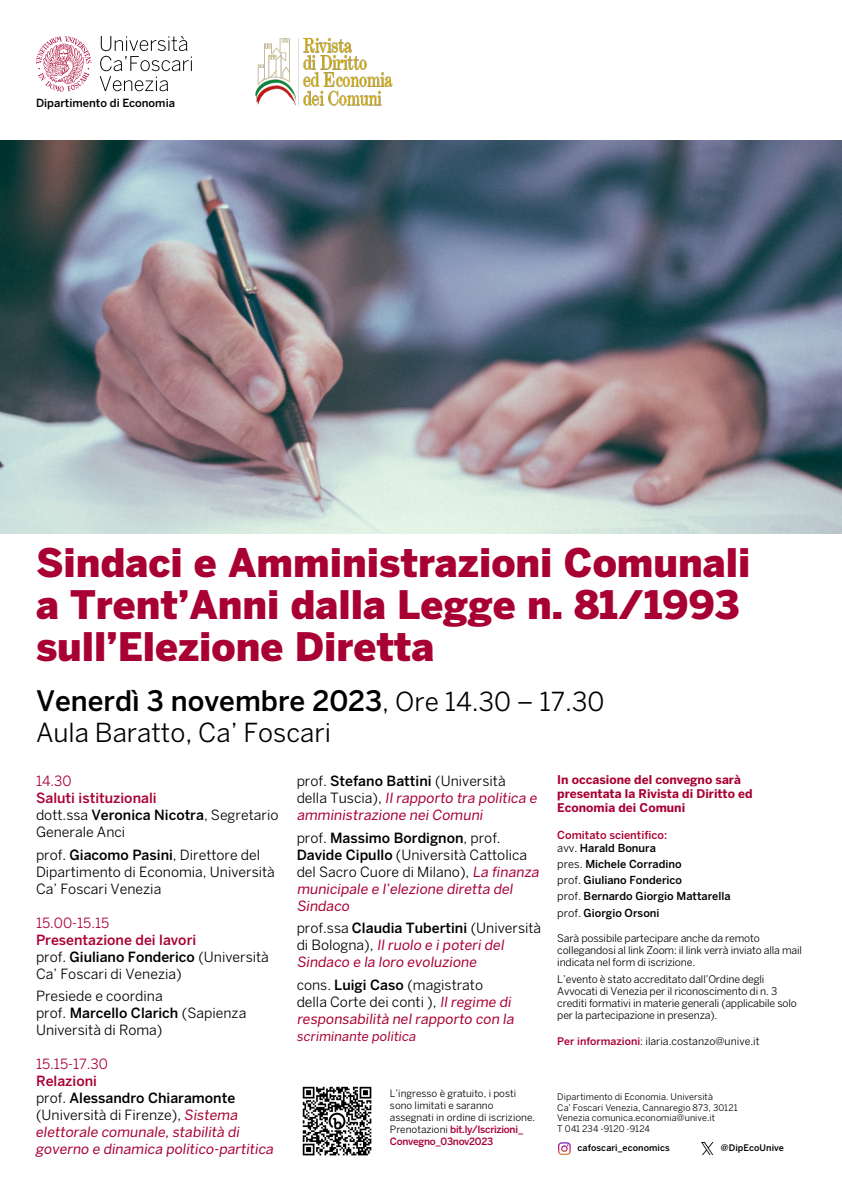
<style>
.page{position:relative;width:842px;height:1191px;background:#fff}
.page>*{position:absolute;margin:0;border:0;box-sizing:border-box;transform-origin:0 0}
.t1{font:900 39px/42px "Benton Sans";color:#a90034}
.t2{font:500 28px "Benton Sans";color:#000}
.t3{font:26px "Benton Sans";color:#000}
.t4{font:14px/17px "Benton Sans";color:#000}
.t5{font:14px/17px "Benton Sans";color:#a90034}
.t6{font:14px "Benton Sans";color:#a90034}
.t7{font:13px "Benton Sans";color:#a90034}
.t8{font:700 12px/14px "Benton Sans";color:#a90034}
.t9{font:500 11.2px "Benton Sans";color:#000}
.t10{font:500 11px/15.8px "Benton Sans";color:#000}
.t11{font:500 11px/13px "Benton Sans";color:#a90034}
.t12{font:10.5px/12px "Benton Sans";letter-spacing:-.015em;color:#000}
.t13{font:10px/12px "Benton Sans";color:#000}
.t14{font:9px/10.8px "Benton Sans";letter-spacing:.01em;color:#000}
.t15{font:500 9px "Benton Sans";letter-spacing:.01em;color:#000}
.s1{font-weight:400;font-size:26px}
.s2{font-weight:500;color:#a90034}
.s3{font-weight:500}
.s4{color:#000}
.s5{font-weight:500;color:#000}
.s6{font-weight:400;color:#000}
.s7{font-weight:400}
.s8{color:#a90034}
</style>
<div class="page">
<img style="left:255px;top:38px;width:138px;height:68px">
<svg style="left:100px;top:36px;width:92px;height:55px"></svg>
<svg style="left:36px;top:36px;width:55px;height:56px"></svg>
<img style="left:302px;top:1086px;width:70px;height:70px">
<svg style="left:558px;top:1142px;width:13px;height:13px"></svg>
<svg style="left:701px;top:1142px;width:13px;height:12px"></svg>
<img style="left:0;top:140px;width:842px;height:393px">
<p class="t9" style="left:36px;top:96px;width:141px">Dipartimento di Economia</p>
<h1 class="t1" style="left:36px;top:541px;width:716px">Sindaci e Amministrazioni Comunali a Trent’Anni dalla Legge n. 81/1993 sull’Elezione Diretta</h1>
<h2 class="t2" style="left:36px;top:684px;width:570px">Venerdì 3 novembre 2023<span class="s1">, Ore 14.30 – 17.30</span></h2>
<h3 class="t3" style="left:36px;top:717px;width:296px">Aula Baratto, Ca’ Foscari</h3>
<p class="t6" style="left:36px;top:772px;width:37px">14.30</p>
<p class="t4" style="left:36px;top:789px;width:244px"><span class="s2">Saluti istituzionali<br></span>dott.ssa <span class="s3">Veronica Nicotra</span>, Segretario<br>Generale Anci</p>
<p class="t4" style="left:36px;top:845px;width:240px">prof. <span class="s3">Giacomo Pasini</span>, Direttore del<br>Dipartimento di Economia, Università<br>Ca’ Foscari Venezia</p>
<p class="t6" style="left:36px;top:914px;width:75px">15.00-15.15</p>
<p class="t4" style="left:36px;top:930px;width:234px"><span class="s2">Presentazione dei lavori<br></span>prof. <span class="s3">Giuliano Fonderico</span> (Università<br>Ca’ Foscari di Venezia)</p>
<p class="t4" style="left:36px;top:987px;width:212px">Presiede e coordina<br>prof. <span class="s3">Marcello Clarich</span> (Sapienza<br>Università di Roma)</p>
<p class="t6" style="left:36px;top:1055px;width:74px">15.15-17.30</p>
<p class="t5" style="left:36px;top:1072px;width:241px"><span class="s3">Relazioni<br></span><span class="s4">prof.</span> <span class="s5">Alessandro Chiaramonte </span><span class="s4">(Università di Firenze),</span> Sistema elettorale comunale, stabilità di governo e dinamica politico-partitica</p>
<p class="t8" style="left:557px;top:772px;width:197px">In occasione del convegno sarà presentata la Rivista di Diritto ed<br>Economia dei Comuni</p>
<p class="t11" style="left:557px;top:828px;width:111px">Comitato scientifico: <span class="s6">avv.</span> <span class="s4">Harald Bonura</span></p>
<p class="t10" style="left:557px;top:856px;width:175px"><span class="s7">pres.</span> Michele Corradino<br><span class="s7">prof.</span> Giuliano Fonderico<br><span class="s7">prof.</span> Bernardo Giorgio Mattarella</p>
<p class="t10" style="left:557px;top:904px;width:104px"><span class="s7">prof.</span> Giorgio Orsoni</p>
<p class="t12" style="left:557px;top:931px;width:246px">Sarà possibile partecipare anche da remoto collegandosi al link Zoom: il link verrà inviato alla mail indicata nel form di iscrizione.</p>
<p class="t12" style="left:557px;top:973px;width:241px">L’evento è stato accreditato dall’Ordine degli Avvocati di Venezia per il riconoscimento di n. 3 crediti formativi in materie generali (applicabile solo per la partecipazione in presenza).</p>
<p class="t12" style="left:557px;top:1035px;width:204px"><span class="s2">Per informazioni</span>: ilaria.costanzo@unive.it</p>
<p class="t5" style="left:297px;top:772px;width:244px"><span class="s4">prof.</span> <span class="s5">Stefano Battini</span> <span class="s4">(Università<br>d e l l a T u s c i a ) ,</span> Il rapporto tra politica e amministrazione nei Comuni</p>
<p class="t4" style="left:297px;top:828px;width:246px">prof. <span class="s3">Massimo Bordignon</span>, prof.<br><span class="s3">Davide Cipullo</span> (Università Cattolica del Sacro Cuore di Milano), <span class="s8">La finanza municipale e l’elezione diretta del<br>Sindaco</span></p>
<p class="t5" style="left:297px;top:919px;width:246px"><span class="s4">prof.ssa</span> <span class="s5">Claudia Tubertini</span> <span class="s4">(Università d i B o l og n a ) ,</span> Il ruolo e i poteri del<br>Sindaco e la loro evoluzione</p>
<p class="t5" style="left:297px;top:976px;width:221px"><span class="s4">cons.</span> <span class="s5">Luigi Caso</span> <span class="s4">(magistrato della Corte dei conti ),</span> Il regime di responsabilità nel rapporto con la</p>
<p class="t7" style="left:297px;top:1029px;width:123px">scriminante politica</p>
<p class="t13" style="left:390px;top:1087px;width:147px">L’ingresso è gratuito, i posti sono limitati e saranno assegnati in ordine di iscrizione.<br>Prenotazioni <span class="s2">bit.ly/Iscrizioni_<br>Convegno_03nov2023</span></p>
<p class="t14" style="left:557px;top:1091px;width:182px">Dipartimento di Economia. Università<br>Ca’ Foscari Venezia, Cannaregio 873, 30121<br>Venezia comunica.economia@unive.it<br>T 041 234 -9120 -9124</p>
<p class="t15" style="left:577px;top:1142px;width:94px">cafoscari_economics</p>
<p class="t15" style="left:721px;top:1142px;width:65px">@DipEcoUnive</p>
</div>
